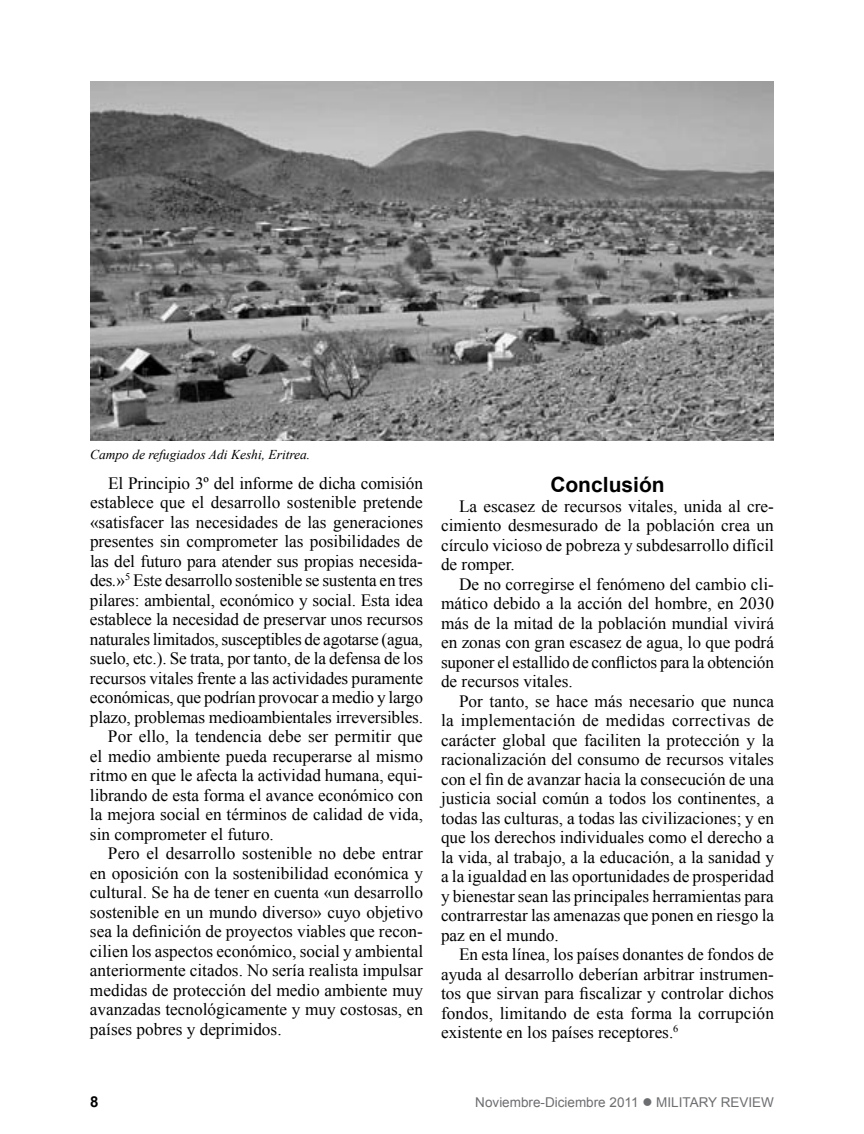
<style>
.page{position:relative;width:864px;height:1134px;background:#fff}
.page>*{position:absolute;margin:0;border:0;box-sizing:border-box;transform-origin:0 0}
.t1{font:700 21px "Arial";color:#000}
.t2{font:17.25px/19.5px "Times New Roman";color:#000;text-align:justify}
.t3{font:700 15px "Arial";color:#000}
.t4{font:13.5px "Arial";color:#6d6e71}
.t5{font:italic 13.5px "Times New Roman";color:#000}
.s1{font-style:italic}
</style>
<div class="page">
<img style="left:90px;top:81px;width:684px;height:360px">
<p class="t5" style="left:90px;top:446px;width:222px">Campo de refugiados Adi Keshi, Eritrea.</p>
<p class="t2" style="left:108px;top:473px;width:317px">El Principio 3º del informe de dicha comisión</p>
<p class="t2" style="left:90px;top:493px;width:334px">establece que el desarrollo sostenible pretende</p>
<p class="t2" style="left:90px;top:512px;width:335px">«satisfacer las necesidades de las generaciones</p>
<p class="t2" style="left:90px;top:532px;width:334px">presentes sin comprometer las posibilidades de</p>
<p class="t2" style="left:90px;top:551px;width:334px">las del futuro para atender sus propias necesida-</p>
<p class="t2" style="left:90px;top:571px;width:334px">des<span class="s1">.</span>»<sup>5</sup> Este desarrollo sostenible se sustenta en tres</p>
<p class="t2" style="left:90px;top:590px;width:335px">pilares: ambiental, económico y social. Esta idea</p>
<p class="t2" style="left:90px;top:610px;width:335px">establece la necesidad de preservar unos recursos</p>
<p class="t2" style="left:90px;top:629px;width:334px">naturales limitados, susceptibles de agotarse (agua,</p>
<p class="t2" style="left:90px;top:649px;width:335px">suelo, etc.). Se trata, por tanto, de la defensa de los</p>
<p class="t2" style="left:90px;top:668px;width:335px">recursos vitales frente a las actividades puramente</p>
<p class="t2" style="left:90px;top:688px;width:334px">económicas, que podrían provocar a medio y largo</p>
<p class="t2" style="left:90px;top:707px;width:335px">plazo, problemas medioambientales irreversibles.</p>
<p class="t2" style="left:108px;top:727px;width:316px">Por ello, la tendencia debe ser permitir que</p>
<p class="t2" style="left:90px;top:746px;width:334px">el medio ambiente pueda recuperarse al mismo</p>
<p class="t2" style="left:90px;top:766px;width:335px">ritmo en que le afecta la actividad humana, equi-</p>
<p class="t2" style="left:90px;top:785px;width:335px">librando de esta forma el avance económico con</p>
<p class="t2" style="left:90px;top:805px;width:334px">la mejora social en términos de calidad de vida,</p>
<p class="t2" style="left:90px;top:824px;width:185px">sin comprometer el futuro.</p>
<p class="t2" style="left:108px;top:844px;width:316px">Pero el desarrollo sostenible no debe entrar</p>
<p class="t2" style="left:90px;top:863px;width:334px">en oposición con la sostenibilidad económica y</p>
<p class="t2" style="left:90px;top:883px;width:335px">cultural. Se ha de tener en cuenta «un desarrollo</p>
<p class="t2" style="left:90px;top:902px;width:334px">sostenible en un mundo diverso» cuyo objetivo</p>
<p class="t2" style="left:90px;top:922px;width:335px">sea la definición de proyectos viables que recon-</p>
<p class="t2" style="left:90px;top:941px;width:335px">cilien los aspectos económico, social y ambiental</p>
<p class="t2" style="left:90px;top:961px;width:335px">anteriormente citados. No sería realista impulsar</p>
<p class="t2" style="left:90px;top:980px;width:335px">medidas de protección del medio ambiente muy</p>
<p class="t2" style="left:90px;top:1000px;width:335px">avanzadas tecnológicamente y muy costosas, en</p>
<p class="t2" style="left:90px;top:1019px;width:193px">países pobres y deprimidos.</p>
<p class="t1" style="left:550px;top:471px;width:116px">Conclusión</p>
<p class="t2" style="left:441px;top:496px;width:335px;text-indent:18px">La escasez de recursos vitales, unida al cre&shy;cimiento desmesurado de la población crea un círculo vicioso de pobreza y subdesarrollo difícil de romper.</p>
<p class="t2" style="left:441px;top:574px;width:335px;text-indent:18px">De no corregirse el fenómeno del cambio cli&shy;mático debido a la acción del hombre, en 2030 más de la mitad de la población mundial vivirá en zonas con gran escasez de agua, lo que podrá suponer el estallido de conflictos para la obtención de recursos vitales.</p>
<p class="t2" style="left:441px;top:691px;width:335px;text-indent:18px">Por tanto, se hace más necesario que nunca la implementación de medidas correctivas de carácter global que faciliten la protección y la racionalización del consumo de recursos vitales con el fin de avanzar hacia la consecución de una justicia social común a todos los continentes, a todas las culturas, a todas las civilizaciones; y en que los derechos individuales como el derecho a la vida, al trabajo, a la educación, a la sanidad y a la igualdad en las oportunidades de prosperidad y bienestar sean las principales herramientas para contrarrestar las amenazas que ponen en riesgo la paz en el mundo.</p>
<p class="t2" style="left:441px;top:944px;width:335px;text-indent:18px">En esta línea, los países donantes de fondos de ayuda al desarrollo deberían arbitrar instrumen&shy;tos que sirvan para fiscalizar y controlar dichos fondos, limitando de esta forma la corrupción existente en los países receptores.<sup>6</sup></p>
<p class="t3" style="left:90px;top:1092px;width:10px">8</p>
<p class="t4" style="left:475px;top:1093px;width:300px">Noviembre-Diciembre 2011 ● MILITARY REVIEW</p>
</div>
